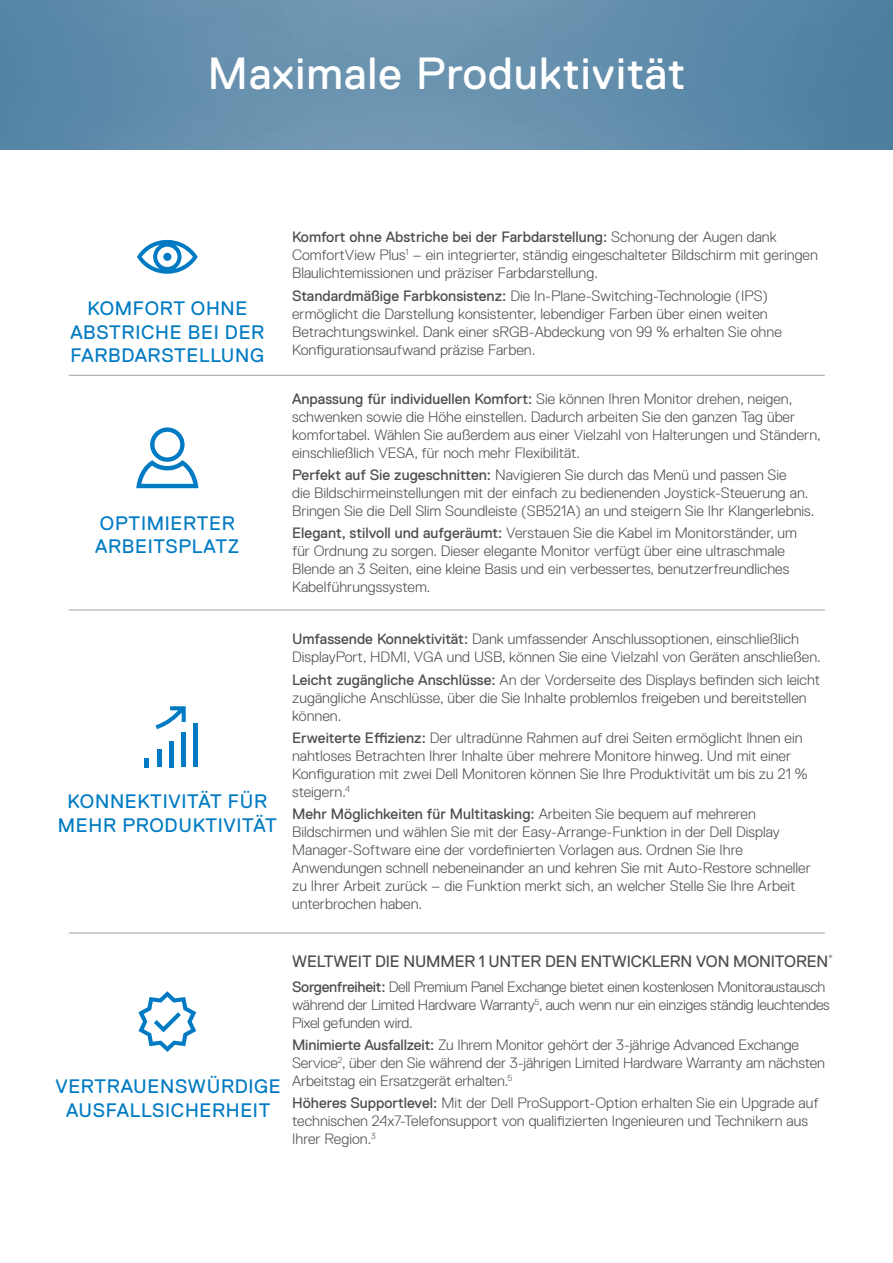
<style>
.page{position:relative;width:893px;height:1263px;background:#fff}
.page>*{position:absolute;margin:0;border:0;box-sizing:border-box;transform-origin:0 0}
.t1{font:45px "Dell Replica";letter-spacing:.025em;color:#fff}
.t2{font:19.5px/23.4px "Dell Replica";letter-spacing:.035em;color:#007bc3;text-align:center}
.t3{font:16.5px "Dell Replica";letter-spacing:-.01em;color:#4d4d4f}
.t4{font:300 15px/18px "Dell Replica";color:#4d4d4f}
.t5{font:300 15px/18px "Dell Replica";letter-spacing:-.02em;color:#4d4d4f}
.s1{font-weight:400}
</style>
<div class="page">
<img style="left:0;top:0;width:893px;height:150px">
<hr style="left:194px;top:724px;width:4px;height:43px;background:#007bc3">
<hr style="left:182px;top:732px;width:4px;height:35px;background:#007bc3">
<hr style="left:169px;top:741px;width:4px;height:26px;background:#007bc3">
<hr style="left:157px;top:749px;width:4px;height:18px;background:#007bc3">
<svg style="left:145px;top:758px;width:4px;height:9px"></svg>
<svg style="left:156px;top:706px;width:30px;height:23px"></svg>
<svg style="left:136px;top:427px;width:62px;height:61px"></svg>
<svg style="left:138px;top:991px;width:58px;height:61px"></svg>
<hr style="left:69px;top:375px;width:756px;height:1px;background:#a7a9ac">
<hr style="left:69px;top:609px;width:756px;height:1px;background:#a7a9ac">
<hr style="left:69px;top:932px;width:756px;height:1px;background:#a7a9ac">
<svg style="left:137px;top:240px;width:61px;height:34px"></svg>
<h1 class="t1" style="left:208px;top:49px;width:479px">Maximale Produktivität</h1>
<h2 class="t2" style="left:70px;top:297px;width:196px">KOMFORT OHNE<br>ABSTRICHE BEI DER<br>FARBDARSTELLUNG</h2>
<h2 class="t2" style="left:95px;top:511px;width:146px;text-align:left">OPTIMIERTER<br>ARBEITSPLATZ</h2>
<h2 class="t2" style="left:58px;top:790px;width:221px">KONNEKTIVITÄT FÜR<br>MEHR PRODUKTIVITÄT</h2>
<p class="t4" style="left:292px;top:228px;width:527px"><span class="s1">Komfort ohne Abstriche bei der Farbdarstellung:</span> Schonung der Augen dank<br>ComfortView Plus<sup>1</sup> – ein integrierter, ständig eingeschalteter Bildschirm mit geringen<br>Blaulichtemissionen und präziser Farbdarstellung.</p>
<p class="t4" style="left:292px;top:286px;width:491px"><span class="s1">Standardmäßige Farbkonsistenz:</span> Die In-Plane-Switching-Technologie (IPS) ermöglicht die Darstellung konsistenter, lebendiger Farben über einen weiten Betrachtungswinkel. Dank einer sRGB-Abdeckung von 99 % erhalten Sie ohne Konfigurationsaufwand präzise Farben.</p>
<p class="t4" style="left:292px;top:389px;width:530px"><span class="s1">Anpassung für individuellen Komfort:</span> Sie können Ihren Monitor drehen, neigen, schwenken sowie die Höhe einstellen. Dadurch arbeiten Sie den ganzen Tag über komfortabel. Wählen Sie außerdem aus einer Vielzahl von Halterungen und Ständern, einschließlich VESA, für noch mehr Flexibilität.</p>
<p class="t4" style="left:292px;top:466px;width:524px"><span class="s1">Perfekt auf Sie zugeschnitten:</span> Navigieren Sie durch das Menü und passen Sie<br>die Bildschirmeinstellungen mit der einfach zu bedienenden Joystick-Steuerung an.<br>Bringen Sie die Dell Slim Soundleiste (SB521A) an und steigern Sie Ihr Klangerlebnis.</p>
<p class="t4" style="left:292px;top:524px;width:506px"><span class="s1">Elegant, stilvoll und aufgeräumt:</span> Verstauen Sie die Kabel im Monitorständer, um für Ordnung zu sorgen. Dieser elegante Monitor verfügt über eine ultraschmale Blende an 3 Seiten, eine kleine Basis und ein verbessertes, benutzerfreundliches Kabelführungssystem.</p>
<p class="t4" style="left:292px;top:630px;width:530px"><span class="s1">Umfassende Konnektivität:</span> Dank umfassender Anschlussoptionen, einschließlich<br>DisplayPort, HDMI, VGA und USB, können Sie eine Vielzahl von Geräten anschließen.</p>
<p class="t4" style="left:292px;top:670px;width:530px"><span class="s1">Leicht zugängliche Anschlüsse:</span> An der Vorderseite des Displays befinden sich leicht zugängliche Anschlüsse, über die Sie Inhalte problemlos freigeben und bereitstellen können.</p>
<p class="t4" style="left:292px;top:729px;width:517px"><span class="s1">Erweiterte Effizienz:</span> Der ultradünne Rahmen auf drei Seiten ermöglicht Ihnen ein nahtloses Betrachten Ihrer Inhalte über mehrere Monitore hinweg. Und mit einer Konfiguration mit zwei Dell Monitoren können Sie Ihre Produktivität um bis zu 21 % steigern.<sup>4</sup></p>
<p class="t4" style="left:292px;top:805px;width:520px"><span class="s1">Mehr Möglichkeiten für Multitasking:</span> Arbeiten Sie bequem auf mehreren Bildschirmen und wählen Sie mit der Easy-Arrange-Funktion in der Dell Display Manager-Software eine der vordefinierten Vorlagen aus. Ordnen Sie Ihre Anwendungen schnell nebeneinander an und kehren Sie mit Auto-Restore schneller zu Ihrer Arbeit zurück – die Funktion merkt sich, an welcher Stelle Sie Ihre Arbeit unterbrochen haben.</p>
<h2 class="t2" style="left:55px;top:1075px;width:227px">VERTRAUENSWÜRDIGE<br>AUSFALLSICHERHEIT</h2>
<p class="t3" style="left:292px;top:952px;width:543px">WELTWEIT DIE NUMMER 1 UNTER DEN ENTWICKLERN VON MONITOREN<sup>*</sup></p>
<p class="t5" style="left:292px;top:977px;width:539px"><span class="s1">Sorgenfreiheit:</span> Dell Premium Panel Exchange bietet einen kostenlosen Monitoraustausch während der Limited Hardware Warranty<sup>5</sup>, auch wenn nur ein einziges ständig leuchtendes<br>Pixel gefunden wird.</p>
<p class="t4" style="left:292px;top:1036px;width:534px"><span class="s1">Minimierte Ausfallzeit:</span> Zu Ihrem Monitor gehört der 3-jährige Advanced Exchange<br>Service<sup>2</sup>, über den Sie während der 3-jährigen Limited Hardware Warranty am nächsten<br>Arbeitstag ein Ersatzgerät erhalten.<sup>5</sup></p>
<p class="t4" style="left:292px;top:1094px;width:528px"><span class="s1">Höheres Supportlevel:</span> Mit der Dell ProSupport-Option erhalten Sie ein Upgrade auf technischen 24x7-Telefonsupport von qualifizierten Ingenieuren und Technikern aus<br>Ihrer Region.<sup>3</sup></p>
</div>
